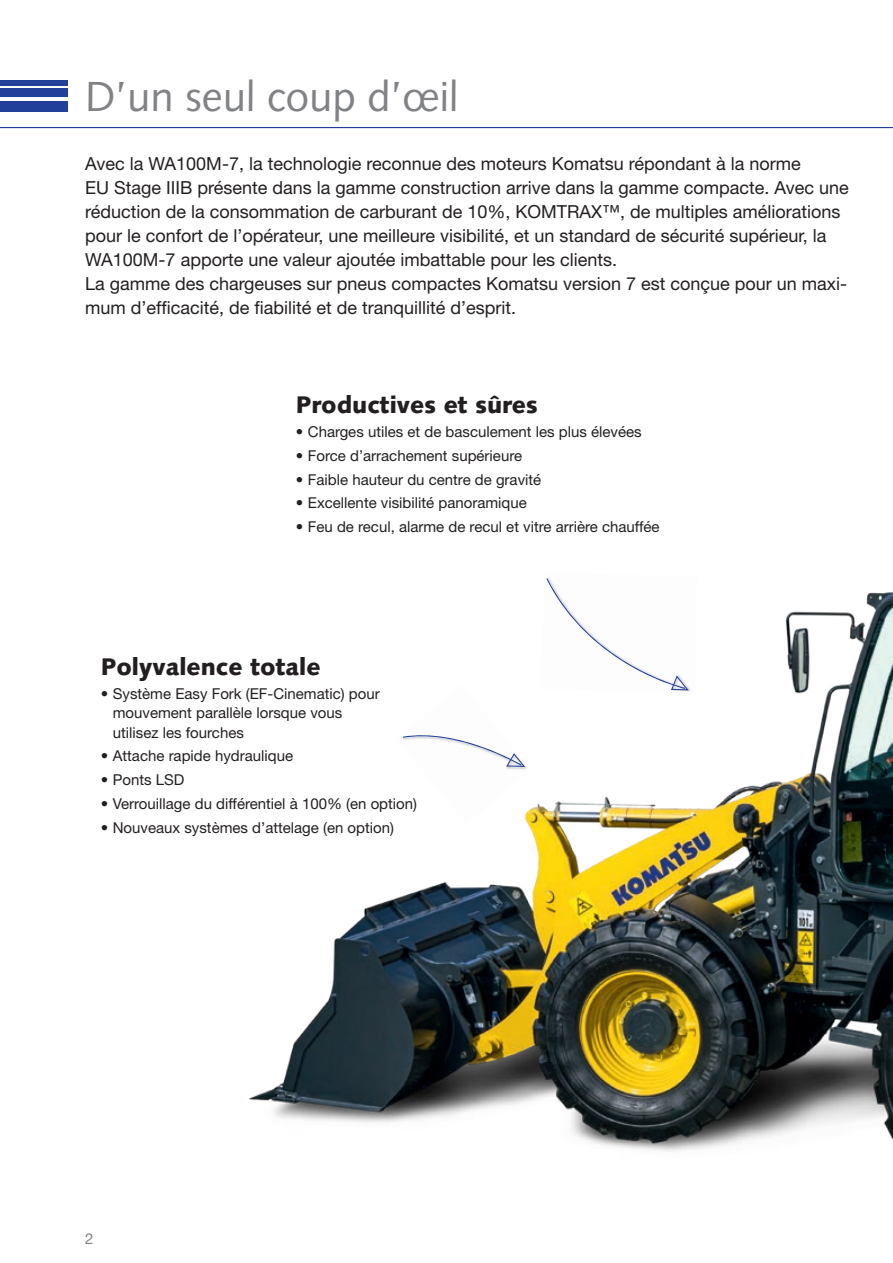
<style>
.page{position:relative;width:893px;height:1263px;background:#fff}
.page>*{position:absolute;margin:0;border:0;box-sizing:border-box;transform-origin:0 0}
.t1{font:42px "Syntax LTCE";color:#808285}
.t2{font:900 24px "Syntax LTCE";color:#231f20}
.t3{font:18px/24px "Helvetica Neue LT Pro";color:#231f20}
.t4{font:15px/19.5px "Helvetica Neue LT Pro";color:#231f20}
.t5{font:15px "Helvetica Neue LT Pro";color:#808285}
</style>
<div class="page">
<img style="left:249px;top:592px;width:644px;height:559px">
<hr style="left:0;top:127px;width:893px;height:1px;background:#223f99">
<div style="left:0;top:101px;width:68px;height:10px;background:#223f99"></div>
<div style="left:0;top:89px;width:68px;height:8px;background:#223f99"></div>
<div style="left:0;top:80px;width:68px;height:5px;background:#223f99"></div>
<img style="left:396px;top:685px;width:135px;height:139px">
<svg style="left:403px;top:727px;width:122px;height:40px"></svg>
<img style="left:540px;top:592px;width:158px;height:102px">
<svg style="left:546px;top:578px;width:143px;height:112px"></svg>
<h1 class="t1" style="left:85px;top:72px;width:375px">D’un seul coup d’œil</h1>
<p class="t3" style="left:85px;top:151px;width:765px">Avec la WA100M-7, la technologie reconnue des moteurs Komatsu répondant à la norme<br>EU Stage IIIB présente dans la gamme construction arrive dans la gamme compacte. Avec une réduction de la consommation de carburant de 10%, KOMTRAX™, de multiples améliorations pour le confort de l’opérateur, une meilleure visibilité, et un standard de sécurité supérieur, la WA100M-7 apporte une valeur ajoutée imbattable pour les clients.<br>La gamme des chargeuses sur pneus compactes Komatsu version 7 est conçue pour un maxi&shy;mum d’efficacité, de fiabilité et de tranquillité d’esprit.</p>
<h2 class="t2" style="left:296px;top:391px;width:243px">Productives et sûres</h2>
<p class="t4" style="left:296px;top:422px;width:347px">• Charges utiles et de basculement les plus élevées</p>
<p class="t4" style="left:296px;top:445px;width:228px">• Force d’arrachement supérieure</p>
<p class="t4" style="left:296px;top:469px;width:247px">• Faible hauteur du centre de gravité</p>
<p class="t4" style="left:296px;top:493px;width:232px">• Excellente visibilité panoramique</p>
<p class="t4" style="left:296px;top:517px;width:365px">• Feu de recul, alarme de recul et vitre arrière chauffée</p>
<h2 class="t2" style="left:101px;top:652px;width:221px">Polyvalence totale</h2>
<p class="t4" style="left:113px;top:683px;width:268px;text-indent:-12px">• Système Easy Fork (EF-Cinematic) pour mouvement parallèle lorsque vous utilisez les fourches</p>
<p class="t4" style="left:101px;top:746px;width:194px">• Attache rapide hydraulique</p>
<p class="t4" style="left:101px;top:770px;width:85px">• Ponts LSD</p>
<p class="t4" style="left:101px;top:793px;width:318px">• Verrouillage du différentiel à 100% (en option)</p>
<p class="t4" style="left:101px;top:817px;width:295px">• Nouveaux systèmes d’attelage (en option)</p>
<p class="t5" style="left:85px;top:1229px;width:10px">2</p>
</div>
